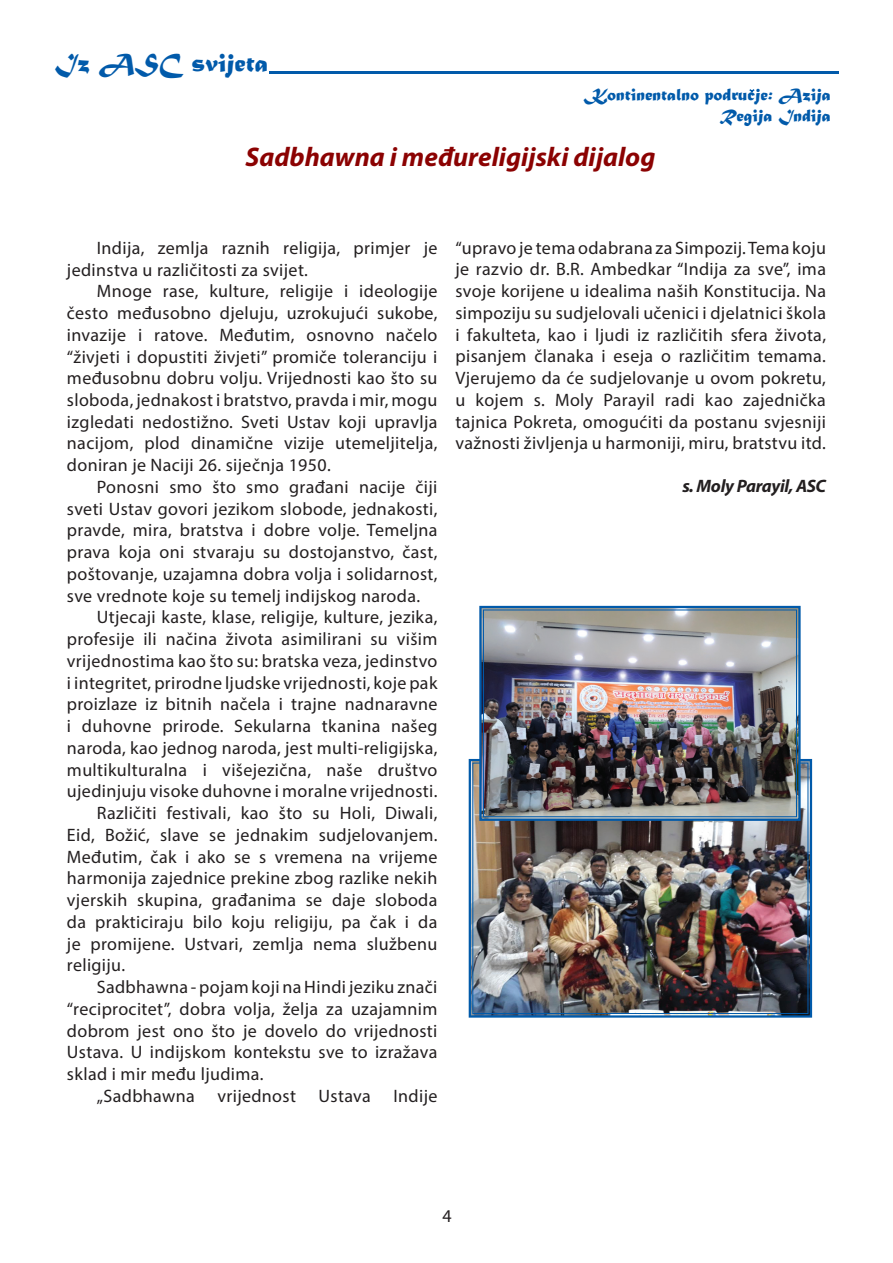
<style>
.page{position:relative;width:893px;height:1263px;background:#fff}
.page>*{position:absolute;margin:0;border:0;box-sizing:border-box;transform-origin:0 0}
.t1{font:italic 700 27px "Myriad Pro";color:#8b0202}
.t2{font:27px "Matura MT Script Capitals";color:#015aaa}
.t3{font:18px/21.8px "Myriad Pro";letter-spacing:.02em;color:#231f20;text-align:justify}
.t4{font:18px/21.6px "Matura MT Script Capitals";color:#015aaa;text-align:right}
.t5{font:italic 700 18px "Myriad Pro";letter-spacing:-.02em;color:#231f20}
</style>
<div class="page">
<img style="left:468px;top:758px;width:345px;height:260px">
<img style="left:478px;top:605px;width:324px;height:217px">
<div style="left:483px;top:610px;width:314px;height:207px;border:1px solid #015aaa"></div>
<svg style="left:269px;top:71px;width:570px;height:2px"></svg>
<svg style="left:749px;top:89px;width:6px;height:4px"></svg>
<h1 class="t2" style="left:55px;top:46px;width:215px">Iz ASC svijeta</h1>
<p class="t4" style="left:586px;top:85px;width:246px">Kontinentalno podrucje: Azija<br>Regija Indija</p>
<h1 class="t1" style="left:245px;top:139px;width:411px">Sadbhawna i međureligijski dijalog</h1>
<p class="t3" style="left:67px;top:237px;width:372px;text-indent:30px">Indija, zemlja raznih religija, primjer je jedinstva u različitosti za svijet.</p>
<p class="t3" style="left:67px;top:280px;width:372px;text-indent:30px">Mnoge rase, kulture, religije i ideologije često međusobno djeluju, uzrokujući sukobe, invazije i ratove. Međutim, osnovno načelo “živjeti i dopustiti živjeti” promiče toleranciju i međusobnu dobru volju. Vrijednosti kao što su sloboda, jednakost i bratstvo, pravda i mir, mogu izgledati nedostižno. Sveti Ustav koji upravlja nacijom, plod dinamične vizije utemeljitelja, doniran je Naciji 26. siječnja 1950.</p>
<p class="t3" style="left:97px;top:476px;width:342px">Ponosni smo što smo građani nacije čiji</p>
<p class="t3" style="left:67px;top:497px;width:372px">sveti Ustav govori jezikom slobode, jednakosti,</p>
<p class="t3" style="left:67px;top:519px;width:372px">pravde, mira, bratstva i dobre volje. Temeljna</p>
<p class="t3" style="left:67px;top:541px;width:372px">prava koja oni stvaraju su dostojanstvo, čast,</p>
<p class="t3" style="left:67px;top:563px;width:372px">poštovanje, uzajamna dobra volja i solidarnost,</p>
<p class="t3" style="left:67px;top:584px;width:355px">sve vrednote koje su temelj indijskog naroda.</p>
<p class="t3" style="left:97px;top:606px;width:342px">Utjecaji kaste, klase, religije, kulture, jezika,</p>
<p class="t3" style="left:67px;top:628px;width:372px">profesije ili načina života asimilirani su višim</p>
<p class="t3" style="left:67px;top:650px;width:372px">vrijednostima kao što su: bratska veza, jedinstvo</p>
<p class="t3" style="left:67px;top:671px;width:372px">i integritet, prirodne ljudske vrijednosti, koje pak</p>
<p class="t3" style="left:67px;top:693px;width:372px">proizlaze iz bitnih načela i trajne nadnaravne</p>
<p class="t3" style="left:67px;top:715px;width:372px">i duhovne prirode. Sekularna tkanina našeg</p>
<p class="t3" style="left:67px;top:737px;width:372px">naroda, kao jednog naroda, jest multi-religijska,</p>
<p class="t3" style="left:67px;top:758px;width:372px">multikulturalna i višejezična, naše društvo</p>
<p class="t3" style="left:67px;top:780px;width:372px">ujedinjuju visoke duhovne i moralne vrijednosti.</p>
<p class="t3" style="left:97px;top:802px;width:342px">Različiti festivali, kao što su Holi, Diwali,</p>
<p class="t3" style="left:67px;top:824px;width:372px">Eid, Božić, slave se jednakim sudjelovanjem.</p>
<p class="t3" style="left:67px;top:845px;width:372px">Međutim, čak i ako se s vremena na vrijeme</p>
<p class="t3" style="left:67px;top:867px;width:372px">harmonija zajednice prekine zbog razlike nekih</p>
<p class="t3" style="left:67px;top:889px;width:372px">vjerskih skupina, građanima se daje sloboda</p>
<p class="t3" style="left:67px;top:911px;width:372px">da prakticiraju bilo koju religiju, pa čak i da</p>
<p class="t3" style="left:67px;top:932px;width:372px">je promijene. Ustvari, zemlja nema službenu</p>
<p class="t3" style="left:67px;top:954px;width:60px">religiju.</p>
<p class="t3" style="left:97px;top:976px;width:342px">Sadbhawna - pojam koji na Hindi jeziku znači</p>
<p class="t3" style="left:67px;top:998px;width:372px">“reciprocitet”, dobra volja, želja za uzajamnim</p>
<p class="t3" style="left:67px;top:1019px;width:372px">dobrom jest ono što je dovelo do vrijednosti</p>
<p class="t3" style="left:67px;top:1041px;width:372px">Ustava. U indijskom kontekstu sve to izražava</p>
<p class="t3" style="left:67px;top:1063px;width:198px">sklad i mir među ljudima.</p>
<p class="t3" style="left:97px;top:1085px;width:100px">„Sadbhawna</p>
<p class="t3" style="left:217px;top:1085px;width:80px">vrijednost</p>
<p class="t3" style="left:319px;top:1085px;width:54px">Ustava</p>
<p class="t3" style="left:393px;top:1085px;width:46px">Indije</p>
<p class="t3" style="left:455px;top:236px;width:372px">“upravo je tema odabrana za Simpozij. Tema koju je razvio dr. B.R. Ambedkar “Indija za sve”, ima svoje korijene u idealima naših Konstitucija. Na simpoziju su sudjelovali učenici i djelatnici škola i fakulteta, kao i ljudi iz različitih sfera života, pisanjem članaka i eseja o različitim temama.<br>Vjerujemo da će sudjelovanje u ovom pokretu, u kojem s. Moly Parayil radi kao zajednička tajnica Pokreta, omogućiti da postanu svjesniji važnosti življenja u harmoniji, miru, bratstvu itd.</p>
<p class="t5" style="left:682px;top:474px;width:145px">s. Moly Parayil, ASC</p>
<p class="t3" style="left:442px;top:1205px;width:11px">4</p>
</div>
